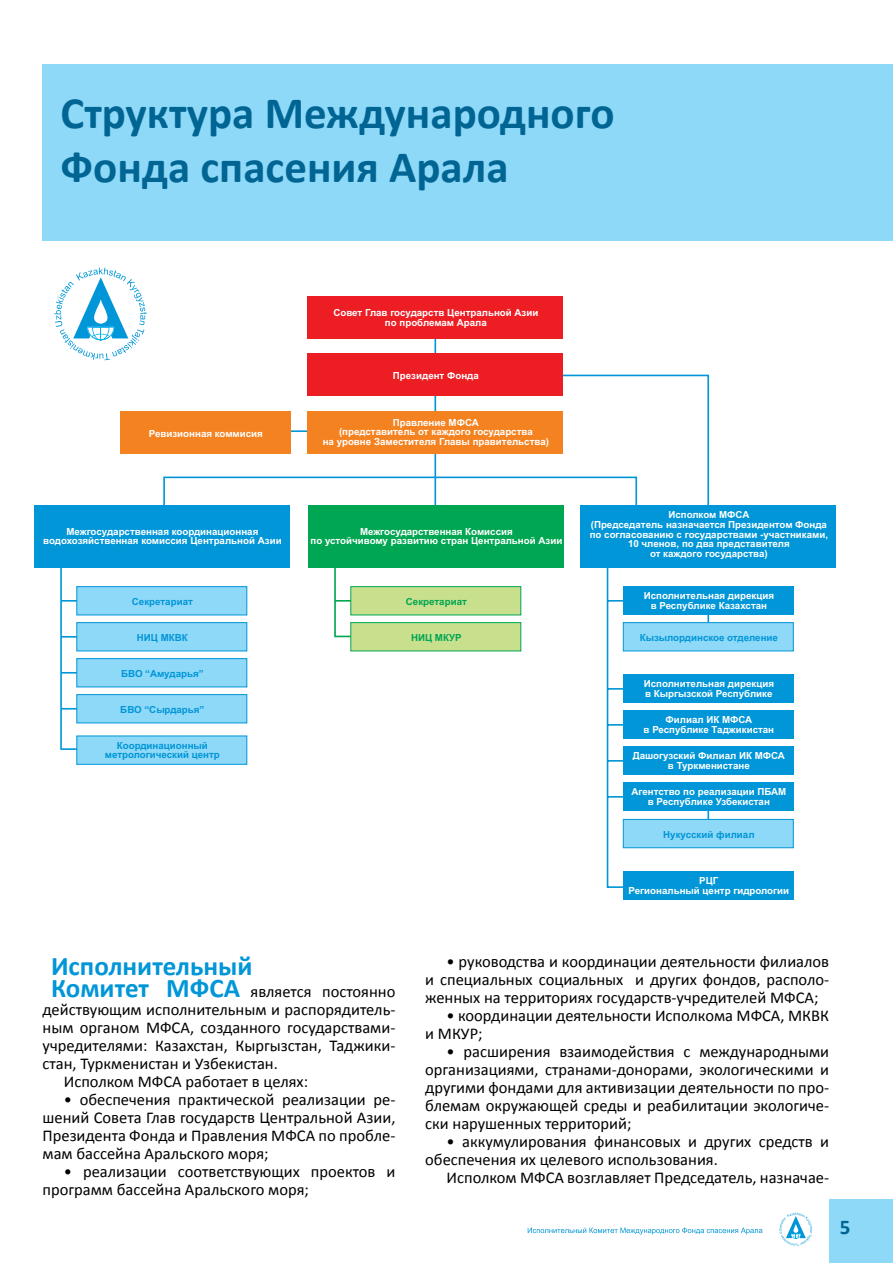
<style>
.page{position:relative;width:893px;height:1263px;background:#fff}
.page>*{position:absolute;margin:0;border:0;box-sizing:border-box;transform-origin:0 0}
.t1{font:700 45px/54px "Calibri";color:#006593}
.t2{font:700 27px "Calibri";color:#0096d7}
.t3{font:700 21px "Calibri";color:#006593}
.t4{font:16.5px/18px "Calibri";color:#000;text-align:justify}
.t5{font:700 9.75px/9.8px "Arial";color:#fff;text-align:center}
.t6{font:700 9.75px/9.8px "Arial";color:#0096d7;text-align:center}
.t7{font:700 9.75px "Arial";color:#00a651}
.s1{font-weight:700;font-size:27px;color:#0096d7}
</style>
<div class="page">
<div style="left:829px;top:1199px;width:64px;height:64px;background:#8ed8f8"></div>
<svg style="left:528px;top:1227px;width:234px;height:7px"></svg>
<svg style="left:779px;top:1212px;width:34px;height:34px"></svg>
<div style="left:43px;top:64px;width:850px;height:176px;background:#8ed8f8"></div>
<hr style="left:707px;top:804px;width:2px;height:36px;background:#0096d7">
<svg style="left:59px;top:326px;width:651px;height:425px"></svg>
<div style="left:308px;top:296px;width:255px;height:42px;background:#ed1d24"></div>
<div style="left:308px;top:354px;width:255px;height:42px;background:#ed1d24"></div>
<div style="left:308px;top:411px;width:255px;height:43px;background:#f58220"></div>
<div style="left:120px;top:411px;width:170px;height:43px;background:#f58220"></div>
<div style="left:581px;top:505px;width:255px;height:62px;background:#0096d7"></div>
<div style="left:308px;top:505px;width:255px;height:62px;background:#00a651"></div>
<div style="left:34px;top:505px;width:255px;height:62px;background:#0096d7"></div>
<div style="left:350px;top:586px;width:171px;height:29px;background:#c8df8e;border:1px solid #00a651"></div>
<div style="left:350px;top:622px;width:171px;height:29px;background:#c8df8e;border:1px solid #00a651"></div>
<div style="left:623px;top:587px;width:170px;height:28px;background:#0096d7"></div>
<div style="left:623px;top:675px;width:170px;height:28px;background:#0096d7"></div>
<div style="left:76px;top:586px;width:171px;height:29px;background:#8ed8f8;border:1px solid #0096d7"></div>
<div style="left:76px;top:622px;width:171px;height:29px;background:#8ed8f8;border:1px solid #0096d7"></div>
<div style="left:76px;top:658px;width:171px;height:29px;background:#8ed8f8;border:1px solid #0096d7"></div>
<div style="left:76px;top:694px;width:171px;height:29px;background:#8ed8f8;border:1px solid #0096d7"></div>
<div style="left:623px;top:711px;width:170px;height:28px;background:#0096d7"></div>
<div style="left:623px;top:747px;width:170px;height:28px;background:#0096d7"></div>
<div style="left:623px;top:783px;width:170px;height:28px;background:#0096d7"></div>
<div style="left:623px;top:819px;width:171px;height:29px;background:#8ed8f8;border:1px solid #0096d7"></div>
<div style="left:623px;top:622px;width:171px;height:29px;background:#8ed8f8;border:1px solid #0096d7"></div>
<svg style="left:606px;top:567px;width:37px;height:321px"></svg>
<div style="left:623px;top:871px;width:170px;height:29px;background:#0096d7"></div>
<div style="left:76px;top:735px;width:171px;height:30px;background:#8ed8f8;border:1px solid #0096d7"></div>
<svg style="left:54px;top:268px;width:93px;height:92px"></svg>
<h1 class="t1" style="left:61px;top:86px;width:555px">Структура Международного<br>Фонда спасения Арала</h1>
<p class="t5" style="left:149px;top:429px;width:116px">Ревизионная коммисия</p>
<p class="t5" style="left:333px;top:308px;width:207px">Совет Глав государств Центральной Азии по проблемам Арала</p>
<p class="t5" style="left:393px;top:371px;width:87px">Президент Фонда</p>
<p class="t5" style="left:323px;top:417px;width:228px">Правление МФСА<br>(представитель от каждого государства<br>на уровне Заместителя Главы правительства)</p>
<p class="t5" style="left:43px;top:527px;width:240px">Межгосударственная координационная водохозяйственная комиссия Центральной Азии</p>
<p class="t6" style="left:132px;top:597px;width:62px">Секретариат</p>
<p class="t6" style="left:137px;top:633px;width:52px">НИЦ МКВК</p>
<p class="t6" style="left:121px;top:669px;width:84px">БВО “Амударья”</p>
<p class="t6" style="left:120px;top:705px;width:86px">БВО “Сырдарья”</p>
<p class="t6" style="left:105px;top:741px;width:116px">Координационный метрологический центр</p>
<p class="t5" style="left:310px;top:526px;width:253px">Межгосударственная Комиссия<br>по устойчивому развитию стран Центральной Азии</p>
<p class="t7" style="left:406px;top:595px;width:62px">Секретариат</p>
<p class="t7" style="left:411px;top:631px;width:52px">НИЦ МКУР</p>
<p class="t5" style="left:590px;top:510px;width:240px">Исполком МФСА<br>(Председатель назначается Президентом Фонда по согласованию с государствами -участниками, 10 членов, по два представителя<br>от каждого государства)</p>
<p class="t5" style="left:644px;top:591px;width:132px">Исполнительная дирекция в Республике Казахстан</p>
<p class="t6" style="left:640px;top:633px;width:140px">Кызылординское отделение</p>
<p class="t5" style="left:644px;top:679px;width:132px;text-align:left">Исполнительная дирекция в Кыргызской Республике</p>
<p class="t5" style="left:644px;top:715px;width:132px">Филиал ИК МФСА<br>в Республике Таджикистан</p>
<p class="t5" style="left:633px;top:751px;width:154px">Дашогузский Филиал ИК МФСА в Туркменистане</p>
<p class="t5" style="left:631px;top:787px;width:156px">Агентство по реализации ПБАМ в Республике Узбекистан</p>
<p class="t6" style="left:663px;top:829px;width:93px">Нукусский филиал</p>
<p class="t5" style="left:628px;top:876px;width:162px">РЦГ<br>Региональный центр гидрологии</p>
<h2 class="t2" style="left:51px;top:949px;width:203px">Исполнительный</h2>
<p class="t4" style="left:51px;top:983px;width:346px"><span class="s1">Комитет МФСА</span> является постоянно</p>
<p class="t4" style="left:43px;top:1001px;width:354px">действующим исполнительным и распорядитель-</p>
<p class="t4" style="left:43px;top:1019px;width:354px">ным органом МФСА, созданного государствами-</p>
<p class="t4" style="left:43px;top:1037px;width:354px">учредителями: Казахстан, Кыргызстан, Таджики-</p>
<p class="t4" style="left:43px;top:1055px;width:237px">стан, Туркменистан и Узбекистан.</p>
<p class="t4" style="left:64px;top:1073px;width:246px">Исполком МФСА работает в целях:</p>
<p class="t4" style="left:43px;top:1091px;width:354px;text-indent:21px">• обеспечения практической реализации ре&shy;шений Совета Глав государств Центральной Азии, Президента Фонда и Правления МФСА по пробле&shy;мам бассейна Аральского моря;</p>
<p class="t4" style="left:43px;top:1163px;width:354px;text-indent:21px">• реализации соответствующих проектов и программ бассейна Аральского моря;</p>
<p class="t4" style="left:425px;top:953px;width:405px;text-indent:21px">• руководства и координации деятельности филиалов и специальных социальных и других фондов, располо&shy;женных на территориях государств-учредителей МФСА;</p>
<p class="t4" style="left:425px;top:1007px;width:405px;text-indent:21px">• координации деятельности Исполкома МФСА, МКВК и МКУР;</p>
<p class="t4" style="left:425px;top:1043px;width:405px;text-indent:21px">• расширения взаимодействия с международными организациями, странами-донорами, экологическими и другими фондами для активизации деятельности по про&shy;блемам окружающей среды и реабилитации экологиче&shy;ски нарушенных территорий;</p>
<p class="t4" style="left:425px;top:1133px;width:405px;text-indent:21px">• аккумулирования финансовых и других средств и обеспечения их целевого использования.</p>
<p class="t4" style="left:446px;top:1169px;width:384px">Исполком МФСА возглавляет Председатель, назначае-</p>
<p class="t3" style="left:840px;top:1214px;width:12px">5</p>
</div>
